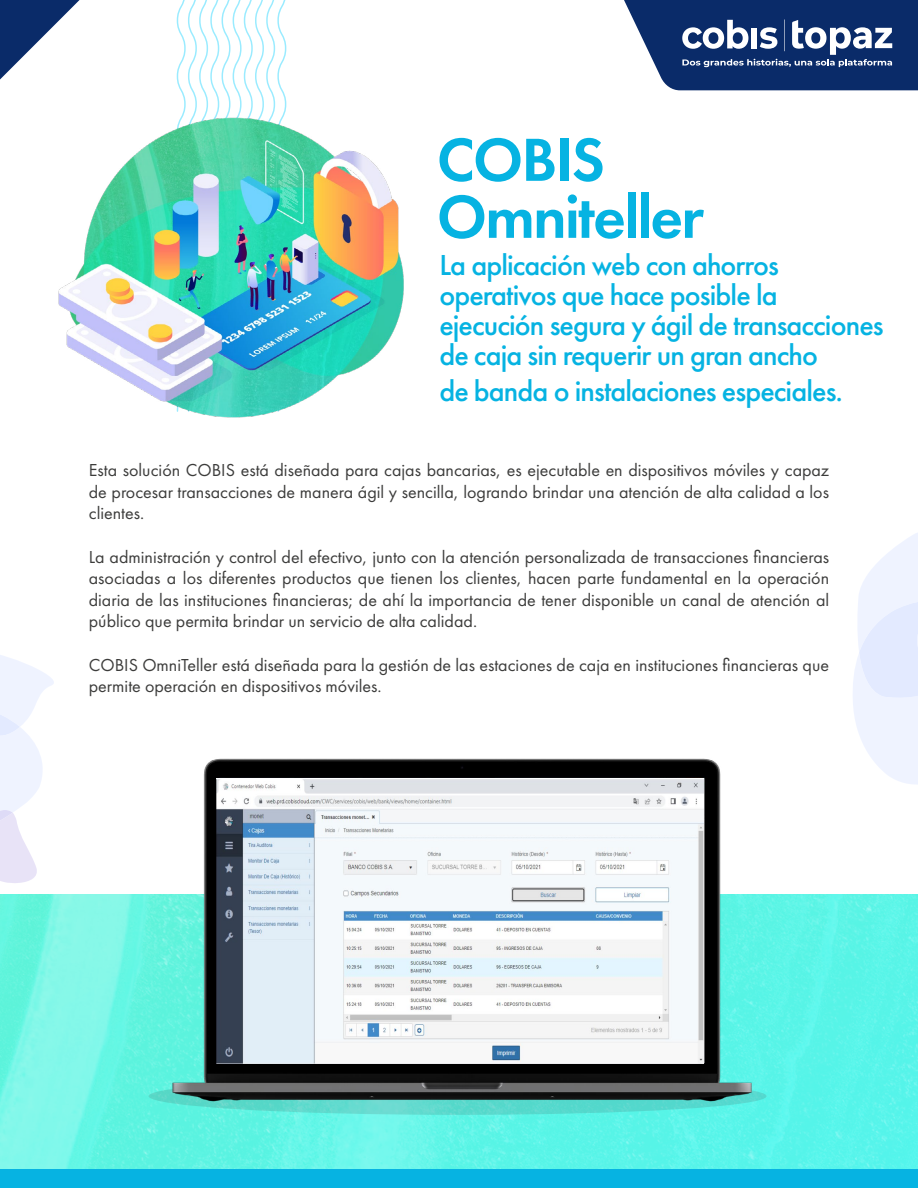
<style>
.page{position:relative;width:918px;height:1188px;background:#fff}
.page>*{position:absolute;margin:0;border:0;box-sizing:border-box;transform-origin:0 0}
.t1{font:600 63px/57px "Futura PT";letter-spacing:-.03em;color:#06b3e2}
.t2{font:500 30px/30px "Futura PT";letter-spacing:-.03em;color:#06b3e2}
.t3{font:18px/21.6px "Futura PT";color:#3c3c3b;text-align:justify}
</style>
<div class="page">
<svg style="left:0;top:655px;width:54px;height:228px"></svg>
<img style="left:0;top:894px;width:918px;height:275px">
<svg style="left:0;top:0;width:80px;height:80px"></svg>
<svg style="left:176px;top:0;width:111px;height:108px"></svg>
<img style="left:58px;top:108px;width:346px;height:310px">
<svg style="left:853px;top:533px;width:65px;height:251px"></svg>
<div style="left:0;top:1169px;width:918px;height:19px;background:#06b3e2"></div>
<img style="left:131px;top:758px;width:660px;height:404px">
<img style="left:217px;top:778px;width:487px;height:285px">
<svg style="left:624px;top:0;width:294px;height:90px"></svg>
<h1 class="t1" style="left:437px;top:131px;width:269px">COBIS<br>Omniteller</h1>
<h2 class="t2" style="left:439px;top:250px;width:446px">La aplicación web con ahorros operativos que hace posible la ejecución segura y ágil de transacciones de caja sin requerir un gran ancho</h2>
<h2 class="t2" style="left:439px;top:376px;width:405px">de banda o instalaciones especiales.</h2>
<p class="t3" style="left:89px;top:459px;width:742px">Esta solución COBIS está diseñada para cajas bancarias, es ejecutable en dispositivos móviles y capaz de procesar transacciones de manera ágil y sencilla, logrando brindar una atención de alta calidad a los clientes.</p>
<p class="t3" style="left:89px;top:546px;width:742px">La administración y control del efectivo, junto con la atención personalizada de transacciones financieras asociadas a los diferentes productos que tienen los clientes, hacen parte fundamental en la operación diaria de las instituciones financieras; de ahí la importancia de tener disponible un canal de atención al público que permita brindar un servicio de alta calidad.</p>
<p class="t3" style="left:89px;top:654px;width:742px">COBIS OmniTeller está diseñada para la gestión de las estaciones de caja en instituciones financieras que permite operación en dispositivos móviles.</p>
</div>
